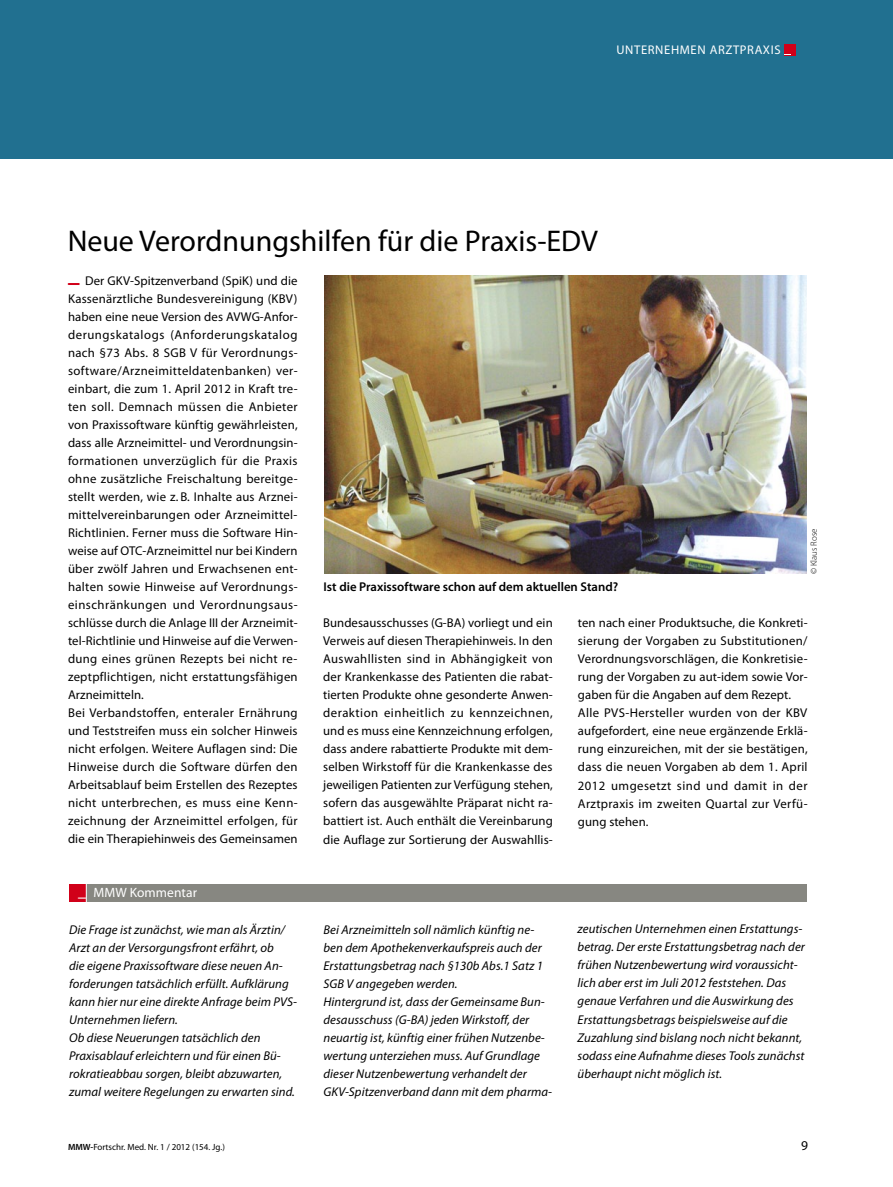
<style>
.page{position:relative;width:893px;height:1187px;background:#fff}
.page>*{position:absolute;margin:0;border:0;box-sizing:border-box;transform-origin:0 0}
.t1{font:40.2px "Myriad Pro";color:#d10019;scale:.57 1}
.t2{font:30px "Myriad Pro";color:#000}
.t3{font:13.5px "Myriad Pro";letter-spacing:.005em;color:#fff}
.t4{font:13.5px "Myriad Pro";color:#000}
.t5{font:12.75px/18px "Myriad Pro";letter-spacing:.015em;color:#000}
.t6{font:italic 12.75px/18px "Myriad Pro";letter-spacing:.005em;color:#000}
.t7{font:600 12.75px "Myriad Pro";color:#000}
.t8{font:12.6px "Myriad Pro";letter-spacing:.05em;color:#fff}
.t9{font:9px "Myriad Pro";color:#000}
.t10{font:300 9px "Myriad Pro";color:#000}
.s1{font-family:"The Sans"}
.s2{font-weight:600}
</style>
<div class="page">
<div style="left:0;top:0;width:893px;height:159px;background:#217090"></div>
<div style="left:784px;top:45px;width:12px;height:11px;background:#d10019"></div>
<div style="left:69px;top:884px;width:17px;height:17px;background:#d10019"></div>
<div style="left:86px;top:884px;width:721px;height:17px;background:#878781"></div>
<svg style="left:86px;top:884px;width:1px;height:18px"></svg>
<img style="left:324px;top:275px;width:483px;height:298px">
<p class="t8" style="left:616px;top:42px;width:166px">UNTERNEHMEN ARZTPRAXIS</p>
<h2 class="t2" style="left:68px;top:222px;width:532px">Neue Verordnungshilfen für die Praxis-EDV</h2>
<h1 class="t1" style="left:68px;top:242px;width:22px">_</h1>
<p class="t5" style="left:68px;top:271px;width:231px;text-indent:17px">Der GKV-Spitzenverband (SpiK) und die Kassenärztliche Bundesvereinigung (KBV) haben eine neue Version des AVWG-Anfor&shy;derungskatalogs (Anforderungskatalog nach §73 Abs. 8 SGB V für Verordnungs&shy;software/Arzneimitteldatenbanken) ver&shy;einbart, die zum 1. April 2012 in Kraft tre&shy;ten soll. Demnach müssen die Anbieter von Praxissoftware künftig gewährleisten, dass alle Arzneimittel- und Verordnungsin&shy;formationen unverzüglich für die Praxis ohne zusätzliche Freischaltung bereitge&shy;stellt werden, wie z. B. Inhalte aus Arznei&shy;mittelvereinbarungen oder Arzneimittel-Richtlinien. Ferner muss die Software Hin&shy;weise auf OTC-Arzneimittel nur bei Kindern über zwölf Jahren und Erwachsenen ent&shy;halten sowie Hinweise auf Verordnungs&shy;einschränkungen und Verordnungsaus&shy;schlüsse durch die Anlage III der Arzneimit&shy;tel-Richtlinie und Hinweise auf die Verwen&shy;dung eines grünen Rezepts bei nicht re&shy;zeptpflichtigen, nicht erstattungsfähigen Arzneimitteln.<br>Bei Verbandstoffen, enteraler Ernährung und Teststreifen muss ein solcher Hinweis nicht erfolgen. Weitere Auflagen sind: Die Hinweise durch die Software dürfen den Arbeitsablauf beim Erstellen des Rezeptes nicht unterbrechen, es muss eine Kenn&shy;zeichnung der Arzneimittel erfolgen, für die ein Therapiehinweis des Gemeinsamen</p>
<p class="t10" style="left:808px;top:574px;width:47px;rotate:-90deg">© Klaus Rose</p>
<p class="t7" style="left:324px;top:578px;width:296px">Ist die Praxissoftware schon auf dem aktuellen Stand?</p>
<p class="t5" style="left:323px;top:614px;width:231px;text-align:justify">Bundesausschusses (G-BA) vorliegt und ein Verweis auf diesen Therapiehinweis. In den Auswahllisten sind in Abhängigkeit von der Krankenkasse des Patienten die rabat&shy;tierten Produkte ohne gesonderte Anwen&shy;deraktion einheitlich zu kennzeichnen, und es muss eine Kennzeichnung erfolgen, dass andere rabattierte Produkte mit dem&shy;selben Wirkstoff für die Krankenkasse des jeweiligen Patienten zur Verfügung stehen, sofern das ausgewählte Präparat nicht ra&shy;battiert ist. Auch enthält die Vereinbarung die Auflage zur Sortierung der Auswahllis-</p>
<p class="t5" style="left:578px;top:614px;width:231px">ten nach einer Produktsuche, die Konkreti&shy;sierung der Vorgaben zu Substitutionen/ Verordnungsvorschlägen, die Konkretisie&shy;rung der Vorgaben zu aut-idem sowie Vor&shy;gaben für die Angaben auf dem Rezept.<br>Alle PVS-Hersteller wurden von der KBV aufgefordert, eine neue ergänzende Erklä&shy;rung einzureichen, mit der sie bestätigen, dass die neuen Vorgaben ab dem 1. April 2012 umgesetzt sind und damit in der Arztpraxis im zweiten Quartal zur Verfü&shy;gung stehen.</p>
<p class="t3" style="left:78px;top:884px;width:120px"><span class="s1">–</span> MMW Kommentar</p>
<p class="t6" style="left:69px;top:920px;width:229px">Die Frage ist zunächst, wie man als Ärztin/ Arzt an der Versorgungsfront erfährt, ob<br>die eigene Praxissoftware diese neuen An&shy;forderungen tatsächlich erfüllt. Aufklärung kann hier nur eine direkte Anfrage beim PVS-Unternehmen liefern.<br>Ob diese Neuerungen tatsächlich den Praxisablauf erleichtern und für einen Bü&shy;rokratieabbau sorgen, bleibt abzuwarten, zumal weitere Regelungen zu erwarten sind.</p>
<p class="t6" style="left:324px;top:920px;width:230px">Bei Arzneimitteln soll nämlich künftig ne&shy;ben dem Apothekenverkaufspreis auch der Erstattungsbetrag nach §130b Abs.1 Satz 1<br>SGB V angegeben werden.<br>Hintergrund ist, dass der Gemeinsame Bun&shy;desausschuss (G-BA) jeden Wirkstoff, der neuartig ist, künftig einer frühen Nutzenbe&shy;wertung unterziehen muss. Auf Grundlage dieser Nutzenbewertung verhandelt der GKV-Spitzenverband dann mit dem pharma-</p>
<p class="t6" style="left:578px;top:920px;width:229px">zeutischen Unternehmen einen Erstattungs&shy;betrag. Der erste Erstattungsbetrag nach der frühen Nutzenbewertung wird voraussicht&shy;lich aber erst im Juli 2012 feststehen. Das genaue Verfahren und die Auswirkung des Erstattungsbetrags beispielsweise auf die Zuzahlung sind bislang noch nicht bekannt, sodass eine Aufnahme dieses Tools zunächst überhaupt nicht möglich ist.</p>
<p class="t9" style="left:68px;top:1140px;width:158px"><span class="s2">MMW-</span>Fortschr. Med. Nr. 1 / 2012 (154. Jg.)</p>
<p class="t4" style="left:801px;top:1136px;width:8px">9</p>
</div>
